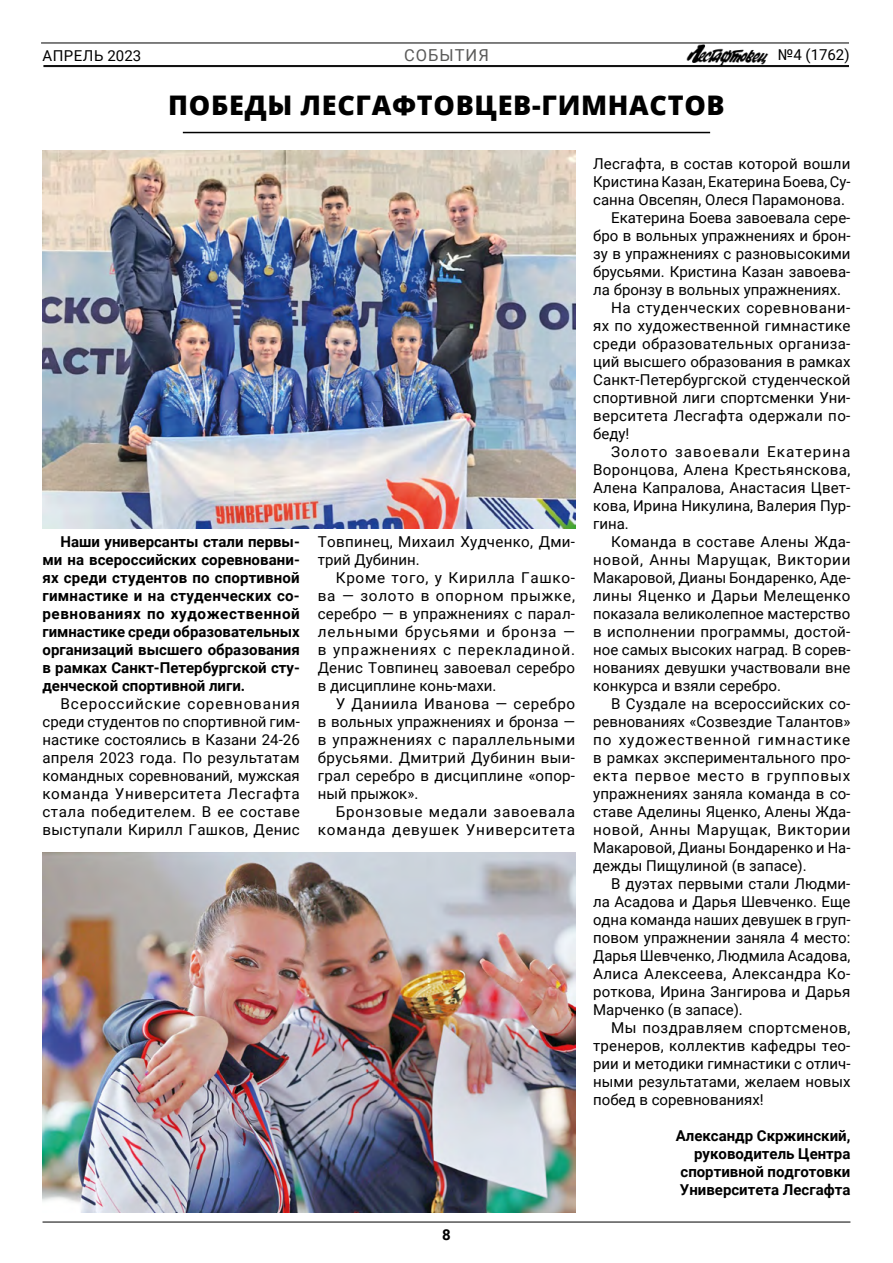
<style>
.page{position:relative;width:893px;height:1263px;background:#fff}
.page>*{position:absolute;margin:0;border:0;box-sizing:border-box;transform-origin:0 0}
.t1{font:800 27px "Open Sans";letter-spacing:.025em;color:#000}
.t2{font:16.5px "Roboto";letter-spacing:.06em;color:#5a5a59}
.t3{font:15px/18px "Roboto";letter-spacing:.005em;color:#000;text-align:justify}
.t4{font:700 15px/18px "Roboto";color:#000;text-align:justify}
.t5{font:15px "Roboto";letter-spacing:.025em;color:#000}
.t6{font:15px "Roboto";letter-spacing:.04em;color:#000}
.t7{font:15px/18px "Roboto";letter-spacing:.05em;color:#000;text-align:right}
.t8{font:15px "Roboto";letter-spacing:.035em;color:#000}
.t9{font:15px "Roboto";letter-spacing:.06em;color:#000}
.t10{font:15px "Roboto";letter-spacing:.055em;color:#000}
.t11{font:15px "Roboto";letter-spacing:.03em;color:#000}
.t12{font:15px "Roboto";letter-spacing:.065em;color:#000}
</style>
<div class="page">
<hr style="left:183px;top:132px;width:527px;height:1px;background:#000">
<hr style="left:43px;top:65px;width:806px;height:1px;background:#000">
<hr style="left:43px;top:66px;width:806px;height:1px;background:#000">
<hr style="left:41px;top:43px;width:808px;height:1px;background:#000">
<img style="left:687px;top:44px;width:81px;height:21px">
<hr style="left:43px;top:1222px;width:807px;height:1px;background:#000">
<img style="left:43px;top:151px;width:532px;height:378px">
<img style="left:43px;top:853px;width:532px;height:360px">
<p class="t8" style="left:42px;top:45px;width:100px">АПРЕЛЬ 2023</p>
<p class="t3" style="left:778px;top:45px;width:73px">№4 (1762)</p>
<p class="t2" style="left:404px;top:43px;width:86px">СОБЫТИЯ</p>
<h1 class="t1" style="left:168px;top:84px;width:558px">ПОБЕДЫ ЛЕСГАФТОВЦЕВ-ГИМНАСТОВ</h1>
<p class="t4" style="left:43px;top:532px;width:259px;text-indent:18px">Наши универсанты стали первы&shy;ми на всероссийских соревновани&shy;ях среди студентов по спортивной гимнастике и на студенческих со&shy;ревнованиях по художественной гимнастике среди образовательных организаций высшего образования в рамках Санкт‑Петербургской сту&shy;денческой спортивной лиги.</p>
<p class="t3" style="left:43px;top:694px;width:259px;text-indent:18px">Всероссийские соревнования среди студентов по спортивной гим&shy;настике состоялись в Казани 24-26 апреля 2023 года. По результатам командных соревнований, мужская команда Университета Лесгафта стала победителем. В ее составе выступали Кирилл Гашков, Денис</p>
<p class="t3" style="left:318px;top:532px;width:259px">Товпинец, Михаил Худченко, Дми&shy;трий Дубинин.</p>
<p class="t3" style="left:318px;top:568px;width:259px;text-indent:18px">Кроме того, у Кирилла Гашко&shy;ва — золото в опорном прыжке, серебро — в упражнениях с парал&shy;лельными брусьями и бронза — в упражнениях с перекладиной.<br>Денис Товпинец завоевал серебро в дисциплине конь-махи.</p>
<p class="t3" style="left:318px;top:694px;width:259px;text-indent:18px">У Даниила Иванова — серебро в вольных упражнениях и бронза — в упражнениях с параллельными брусьями. Дмитрий Дубинин выи&shy;грал серебро в дисциплине «опор&shy;ный прыжок».</p>
<p class="t7" style="left:318px;top:802px;width:259px">Бронзовые медали завоевала команда девушек Университета</p>
<p class="t4" style="left:442px;top:1225px;width:10px">8</p>
<p class="t3" style="left:593px;top:154px;width:259px">Лесгафта, в состав которой вошли</p>
<p class="t3" style="left:593px;top:172px;width:259px">Кристина Казан, Екатерина Боева, Су-</p>
<p class="t3" style="left:593px;top:190px;width:253px">санна Овсепян, Олеся Парамонова.</p>
<p class="t3" style="left:611px;top:208px;width:241px">Екатерина Боева завоевала сере-</p>
<p class="t3" style="left:593px;top:226px;width:259px">бро в вольных упражнениях и брон-</p>
<p class="t3" style="left:593px;top:244px;width:259px">зу в упражнениях с разновысокими</p>
<p class="t3" style="left:593px;top:262px;width:259px">брусьями. Кристина Казан завоева-</p>
<p class="t3" style="left:593px;top:280px;width:249px">ла бронзу в вольных упражнениях.</p>
<p class="t8" style="left:611px;top:297px;width:241px">На студенческих соревновани-</p>
<p class="t3" style="left:593px;top:316px;width:259px">ях по художественной гимнастике</p>
<p class="t3" style="left:593px;top:334px;width:259px">среди образовательных организа-</p>
<p class="t3" style="left:593px;top:352px;width:259px">ций высшего образования в рамках</p>
<p class="t3" style="left:593px;top:370px;width:259px">Санкт‑Петербургской студенческой</p>
<p class="t3" style="left:593px;top:388px;width:259px">спортивной лиги спортсменки Уни-</p>
<p class="t3" style="left:593px;top:406px;width:259px">верситета Лесгафта одержали по-</p>
<p class="t3" style="left:593px;top:424px;width:38px">беду!</p>
<p class="t12" style="left:611px;top:441px;width:241px">Золото завоевали Екатерина</p>
<p class="t5" style="left:593px;top:459px;width:259px">Воронцова, Алена Крестьянскова,</p>
<p class="t3" style="left:593px;top:478px;width:259px">Алена Капралова, Анастасия Цвет-</p>
<p class="t3" style="left:593px;top:496px;width:259px">кова, Ирина Никулина, Валерия Пур-</p>
<p class="t3" style="left:593px;top:514px;width:37px">гина.</p>
<p class="t3" style="left:611px;top:532px;width:241px">Команда в составе Алены Жда-</p>
<p class="t6" style="left:593px;top:549px;width:259px">новой, Анны Марущак, Виктории</p>
<p class="t3" style="left:593px;top:568px;width:259px">Макаровой, Дианы Бондаренко, Аде-</p>
<p class="t3" style="left:593px;top:586px;width:259px">лины Яценко и Дарьи Мелещенко</p>
<p class="t3" style="left:593px;top:604px;width:259px">показала великолепное мастерство</p>
<p class="t3" style="left:593px;top:622px;width:259px">в исполнении программы, достой-</p>
<p class="t3" style="left:593px;top:640px;width:259px">ное самых высоких наград. В сорев-</p>
<p class="t3" style="left:593px;top:658px;width:259px">нованиях девушки участвовали вне</p>
<p class="t3" style="left:593px;top:676px;width:189px">конкурса и взяли серебро.</p>
<p class="t3" style="left:611px;top:694px;width:241px">В Суздале на всероссийских со-</p>
<p class="t3" style="left:593px;top:712px;width:259px">ревнованиях «Созвездие Талантов»</p>
<p class="t9" style="left:593px;top:729px;width:259px">по художественной гимнастике</p>
<p class="t3" style="left:593px;top:748px;width:259px">в рамках экспериментального про-</p>
<p class="t10" style="left:593px;top:765px;width:259px">екта первое место в групповых</p>
<p class="t3" style="left:593px;top:784px;width:259px">упражнениях заняла команда в со-</p>
<p class="t3" style="left:593px;top:802px;width:259px">ставе Аделины Яценко, Алены Жда-</p>
<p class="t6" style="left:593px;top:819px;width:259px">новой, Анны Марущак, Виктории</p>
<p class="t3" style="left:593px;top:838px;width:259px">Макаровой, Дианы Бондаренко и На-</p>
<p class="t3" style="left:593px;top:856px;width:215px">дежды Пищулиной (в запасе).</p>
<p class="t3" style="left:611px;top:874px;width:241px">В дуэтах первыми стали Людми-</p>
<p class="t3" style="left:593px;top:892px;width:259px">ла Асадова и Дарья Шевченко. Еще</p>
<p class="t3" style="left:593px;top:910px;width:259px">одна команда наших девушек в груп-</p>
<p class="t3" style="left:593px;top:928px;width:259px">повом упражнении заняла 4 место:</p>
<p class="t3" style="left:593px;top:946px;width:259px">Дарья Шевченко, Людмила Асадова,</p>
<p class="t5" style="left:593px;top:963px;width:259px">Алиса Алексеева, Александра Ко-</p>
<p class="t3" style="left:593px;top:982px;width:259px">роткова, Ирина Зангирова и Дарья</p>
<p class="t3" style="left:593px;top:1000px;width:151px">Марченко (в запасе).</p>
<p class="t11" style="left:611px;top:1017px;width:241px">Мы поздравляем спортсменов,</p>
<p class="t3" style="left:593px;top:1036px;width:259px">тренеров, коллектив кафедры тео-</p>
<p class="t3" style="left:593px;top:1054px;width:259px">рии и методики гимнастики с отлич-</p>
<p class="t3" style="left:593px;top:1072px;width:259px">ными результатами, желаем новых</p>
<p class="t3" style="left:593px;top:1090px;width:172px">побед в соревнованиях!</p>
<p class="t4" style="left:676px;top:1126px;width:176px;text-align:right">Александр Скржинский, руководитель Центра спортивной подготовки<br>Университета Лесгафта</p>
</div>
